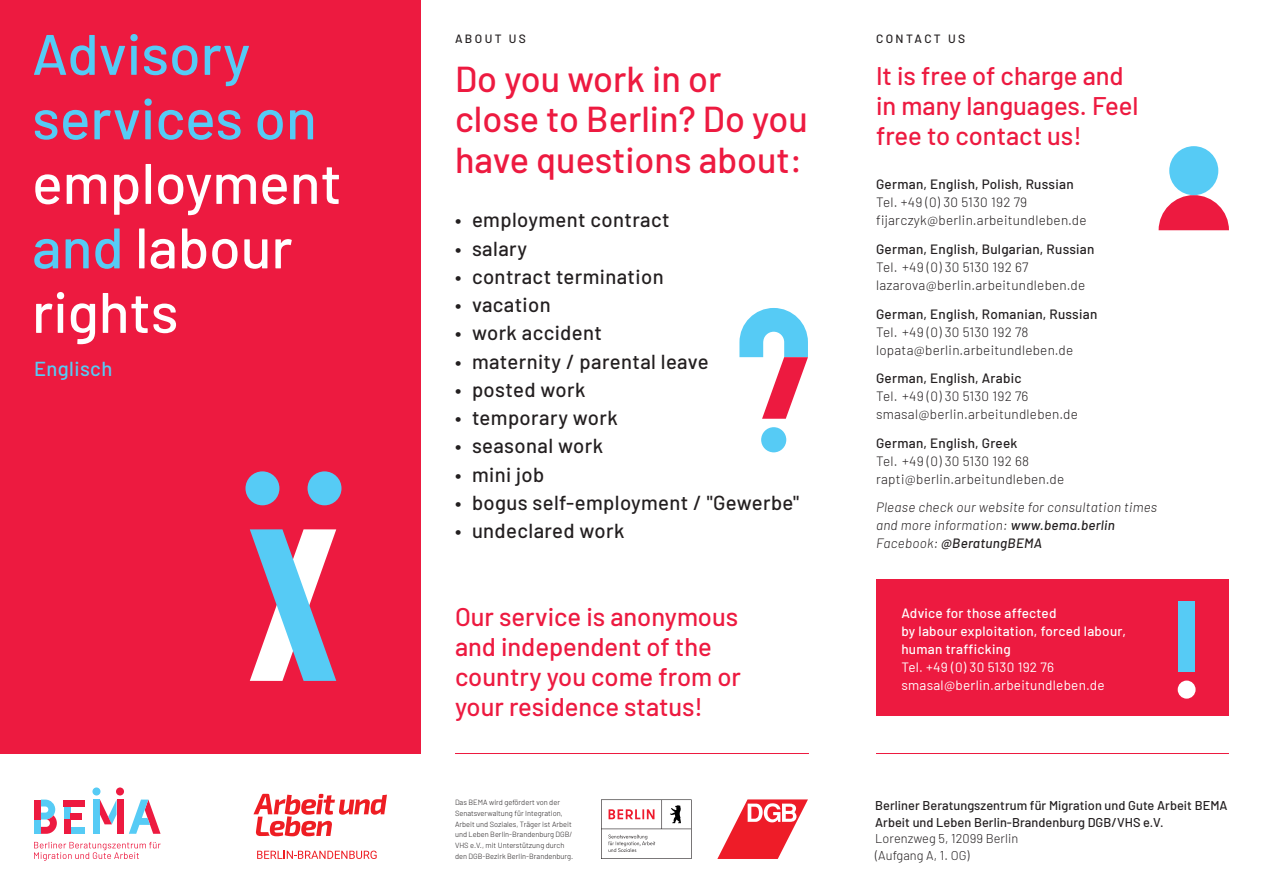
<style>
.page{position:relative;width:1263px;height:893px;background:#fff}
.page>*{position:absolute;margin:0;border:0;box-sizing:border-box;transform-origin:0 0}
.Header_1{font:500 57px/64.5px "Barlow";color:#fff}
.Header_2_Red{font:500 36px/40.5px "Barlow";color:#ed1a40}
.Header_3_Red{font:500 25.5px/30px "Barlow";color:#ed1a40}
.t1{font:500 20.25px "Barlow";letter-spacing:.02em;color:#231f20}
.Language_Blue{font:500 20.25px "Barlow";letter-spacing:.02em;color:#56cbf5}
.Body_Copy{font:300 13.5px/18px "Barlow";letter-spacing:.02em;color:#231f20}
.t2{font:500 13.5px/18px "Barlow";letter-spacing:.02em;color:#fff}
.Body_Copy-2{font:italic 300 13.5px/18px "Barlow";letter-spacing:.02em;color:#231f20}
.t3{font:500 12.75px "Barlow";letter-spacing:.005em;color:#231f20}
.t4{font:300 12.75px "Barlow";letter-spacing:.005em;color:#231f20}
.Header_4{font:500 12px "Barlow";letter-spacing:.2em;color:#231f20}
.t5{font:300 7.5px/10.8px "Barlow";color:#231f20}
.s1{color:#56cbf5}
.s2{font-weight:500}
.s3{font-weight:400}
</style>
<div class="page">
<svg style="left:1158px;top:195px;width:71px;height:35px"></svg>
<div style="left:1169px;top:146px;width:49px;height:49px;background:#56cbf5;border-radius:50%"></div>
<div style="left:876px;top:580px;width:353px;height:136px;background:#ed1a40"></div>
<div style="left:34px;top:819px;width:7px;height:15px;background:#56cbf5"></div>
<div style="left:64px;top:806px;width:7px;height:13px;background:#56cbf5"></div>
<div style="left:71px;top:827px;width:14px;height:7px;background:#56cbf5"></div>
<div style="left:92px;top:787px;width:8px;height:8px;background:#56cbf5;border-radius:50%"></div>
<div style="left:34px;top:799px;width:7px;height:20px;background:#ed1a40"></div>
<div style="left:64px;top:819px;width:7px;height:15px;background:#ed1a40"></div>
<div style="left:64px;top:800px;width:21px;height:6px;background:#ed1a40"></div>
<div style="left:71px;top:813px;width:11px;height:6px;background:#ed1a40"></div>
<div style="left:93px;top:799px;width:7px;height:35px;background:#56cbf5"></div>
<div style="left:117px;top:799px;width:6px;height:35px;background:#ed1a40"></div>
<svg style="left:100px;top:800px;width:17px;height:24px"></svg>
<div style="left:116px;top:787px;width:8px;height:8px;background:#ed1a40;border-radius:50%"></div>
<svg style="left:34px;top:842px;width:127px;height:19px"></svg>
<svg style="left:129px;top:799px;width:32px;height:35px"></svg>
<svg style="left:41px;top:799px;width:16px;height:35px"></svg>
<div style="left:0;top:0;width:421px;height:754px;background:#ed1a40"></div>
<svg style="left:739px;top:308px;width:69px;height:111px"></svg>
<div style="left:761px;top:427px;width:25px;height:25px;background:#56cbf5;border-radius:50%"></div>
<hr style="left:455px;top:753px;width:354px;height:1px;background:#ed1a40">
<hr style="left:876px;top:753px;width:353px;height:1px;background:#ed1a40">
<svg style="left:250px;top:529px;width:86px;height:152px"></svg>
<div style="left:245px;top:471px;width:34px;height:34px;background:#56cbf5;border-radius:50%"></div>
<div style="left:308px;top:471px;width:33px;height:34px;background:#56cbf5;border-radius:50%"></div>
<div style="left:1178px;top:601px;width:17px;height:70px;background:#56cbf5"></div>
<div style="left:1178px;top:681px;width:17px;height:18px;background:#fff;border-radius:50%"></div>
<svg style="left:717px;top:799px;width:91px;height:60px"></svg>
<svg style="left:601px;top:799px;width:91px;height:60px"></svg>
<svg style="left:253px;top:794px;width:134px;height:42px"></svg>
<svg style="left:257px;top:851px;width:120px;height:8px"></svg>
<p class="Header_1" style="left:32px;top:18px;width:311px"><span class="s1">Advisory services on </span>employment <span class="s1">and</span> labour rights</p>
<p class="Language_Blue" style="left:34px;top:354px;width:80px">Englisch</p>
<p class="Header_4" style="left:455px;top:30px;width:73px">ABOUT US</p>
<p class="Header_4" style="left:876px;top:30px;width:91px">CONTACT US</p>
<p class="Header_2_Red" style="left:455px;top:56px;width:354px">Do you work in or close to Berlin? Do you have questions about:</p>
<p class="Header_3_Red" style="left:876px;top:58px;width:264px">It is free of charge and in many languages. Feel free to contact us!</p>
<p class="Body_Copy" style="left:876px;top:174px;width:212px"><span class="s2">German, English, Polish, Russian<br></span>Tel. +49 (0) 30 5130 192 79 fijarczyk@berlin.arbeitundleben.de</p>
<p class="Body_Copy" style="left:876px;top:239px;width:220px"><span class="s2">German, English, Bulgarian, Russian<br></span>Tel. +49 (0) 30 5130 192 67 lazarova@berlin.arbeitundleben.de</p>
<p class="Body_Copy" style="left:876px;top:304px;width:223px"><span class="s2">German, English, Romanian, Russian<br></span>Tel. +49 (0) 30 5130 192 78 lopata@berlin.arbeitundleben.de</p>
<p class="Body_Copy" style="left:876px;top:368px;width:203px"><span class="s2">German, English, Arabic<br></span>Tel. +49 (0) 30 5130 192 76 smasal@berlin.arbeitundleben.de</p>
<p class="Body_Copy" style="left:876px;top:433px;width:190px"><span class="s2">German, English, Greek<br></span>Tel. +49 (0) 30 5130 192 68 rapti@berlin.arbeitundleben.de</p>
<p class="Body_Copy-2" style="left:876px;top:498px;width:283px">Please check our website for consultation times and more information: <span class="s2">www.bema.berlin<br></span>Facebook: <span class="s2">@BeratungBEMA</span></p>
<p class="t1" style="left:455px;top:205px;width:216px">• employment contract</p>
<p class="t1" style="left:455px;top:234px;width:74px">• salary</p>
<p class="t1" style="left:455px;top:262px;width:210px">• contract termination</p>
<p class="t1" style="left:455px;top:290px;width:97px">• vacation</p>
<p class="t1" style="left:455px;top:318px;width:148px">• work accident</p>
<p class="t1" style="left:455px;top:347px;width:255px">• maternity / parental leave</p>
<p class="t1" style="left:455px;top:375px;width:132px">• posted work</p>
<p class="t1" style="left:455px;top:403px;width:164px">• temporary work</p>
<p class="t1" style="left:455px;top:431px;width:150px">• seasonal work</p>
<p class="t1" style="left:455px;top:460px;width:91px">• mini job</p>
<p class="t1" style="left:455px;top:488px;width:346px">• bogus self-employment / "Gewerbe"</p>
<p class="t1" style="left:455px;top:516px;width:171px">• undeclared work</p>
<p class="Header_3_Red" style="left:455px;top:599px;width:287px">Our service is anonymous and independent of the country you come from or your residence status!</p>
<p class="t2" style="left:901px;top:603px;width:226px">Advice for those affected<br>by labour exploitation, forced labour, human trafficking<br><span class="s3">Tel. +49 (0) 30 5130 192 76 smasal@berlin.arbeitundleben.de</span></p>
<p class="t5" style="left:455px;top:796px;width:120px">Das BEMA wird gefördert von der Senatsverwaltung für Integration, Arbeit und Soziales, Träger ist Arbeit und Leben Berlin-Brandenburg DGB/ VHS e.V., mit Unterstützung durch den DGB-Bezirk Berlin-Brandenburg.</p>
<p class="t3" style="left:875px;top:796px;width:354px">Berliner Beratungszentrum für Migration und Gute Arbeit BEMA</p>
<p class="t3" style="left:875px;top:813px;width:290px">Arbeit und Leben Berlin-Brandenburg DGB/VHS e.V.</p>
<p class="t4" style="left:875px;top:829px;width:145px">Lorenzweg 5, 12099 Berlin</p>
<p class="t4" style="left:875px;top:846px;width:96px">(Aufgang A, 1. OG)</p>
</div>
